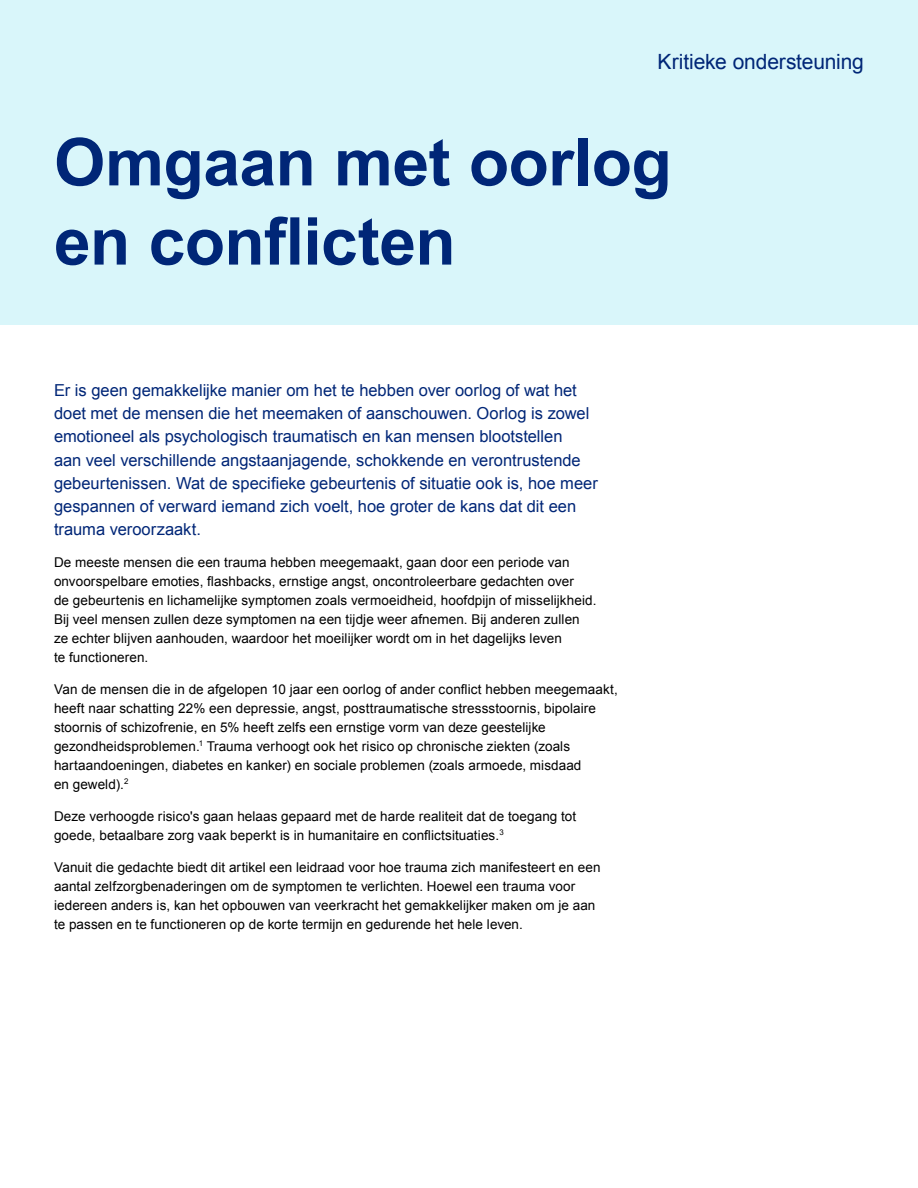
<style>
.page{position:relative;width:918px;height:1188px;background:#fff}
.page>*{position:absolute;margin:0;border:0;box-sizing:border-box;transform-origin:0 0}
.Headline{font:700 66px/79.2px "Arial";letter-spacing:-.01em;color:#002677}
.Product_label_-_Right_aligned{font:21px "Arial";letter-spacing:-.005em;color:#002677}
.Intro{font:16.5px/23.1px "Arial";color:#002677}
.Intro-2{font:13.5px/18.9px "Arial";letter-spacing:.005em;color:#000}
</style>
<div class="page">
<div style="left:0;top:0;width:918px;height:324px;background:#d9f6fa"></div>
<p class="Product_label_-_Right_aligned" style="left:658px;top:48px;width:208px">Kritieke ondersteuning</p>
<p class="Headline" style="left:54px;top:125px;width:619px">Omgaan met oorlog en conflicten</p>
<p class="Intro" style="left:54px;top:379px;width:545px">Er is geen gemakkelijke manier om het te hebben over oorlog of wat het doet met de mensen die het meemaken of aanschouwen. Oorlog is zowel emotioneel als psychologisch traumatisch en kan mensen blootstellen<br>aan veel verschillende angstaanjagende, schokkende en verontrustende gebeurtenissen. Wat de specifieke gebeurtenis of situatie ook is, hoe meer gespannen of verward iemand zich voelt, hoe groter de kans dat dit een trauma veroorzaakt.</p>
<p class="Intro-2" style="left:54px;top:553px;width:544px">De meeste mensen die een trauma hebben meegemaakt, gaan door een periode van onvoorspelbare emoties, flashbacks, ernstige angst, oncontroleerbare gedachten over<br>de gebeurtenis en lichamelijke symptomen zoals vermoeidheid, hoofdpijn of misselijkheid.<br>Bij veel mensen zullen deze symptomen na een tijdje weer afnemen. Bij anderen zullen ze echter blijven aanhouden, waardoor het moeilijker wordt om in het dagelijks leven<br>te functioneren.</p>
<p class="Intro-2" style="left:54px;top:680px;width:565px">Van de mensen die in de afgelopen 10 jaar een oorlog of ander conflict hebben meegemaakt, heeft naar schatting 22% een depressie, angst, posttraumatische stressstoornis, bipolaire stoornis of schizofrenie, en 5% heeft zelfs een ernstige vorm van deze geestelijke gezondheidsproblemen.<sup>1</sup> Trauma verhoogt ook het risico op chronische ziekten (zoals hartaandoeningen, diabetes en kanker) en sociale problemen (zoals armoede, misdaad<br>en geweld).<sup>2</sup></p>
<p class="Intro-2" style="left:54px;top:807px;width:524px">Deze verhoogde risico's gaan helaas gepaard met de harde realiteit dat de toegang tot goede, betaalbare zorg vaak beperkt is in humanitaire en conflictsituaties.<sup>3</sup></p>
<p class="Intro-2" style="left:54px;top:858px;width:548px">Vanuit die gedachte biedt dit artikel een leidraad voor hoe trauma zich manifesteert en een aantal zelfzorgbenaderingen om de symptomen te verlichten. Hoewel een trauma voor iedereen anders is, kan het opbouwen van veerkracht het gemakkelijker maken om je aan te passen en te functioneren op de korte termijn en gedurende het hele leven.</p>
</div>
